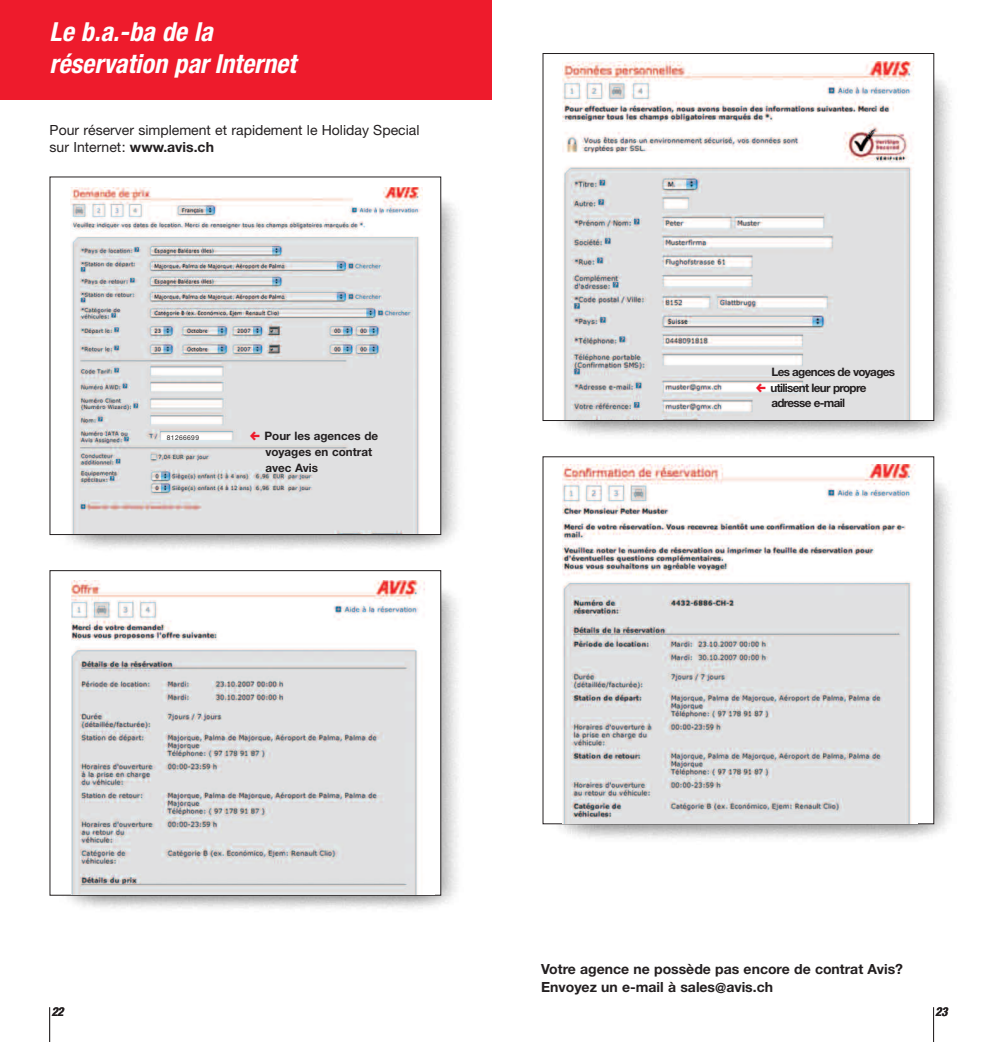
<style>
.page{position:relative;width:983px;height:1042px;background:#fff}
.page>*{position:absolute;margin:0;border:0;box-sizing:border-box;transform-origin:0 0}
.t1{font:italic 700 condensed 26.25px/31.5px "Helvetica Neue LT Pro";color:#fff}
.t2{font:14px/17.5px "Helvetica Neue";color:#231f20}
.t3{font:700 14px/17.5px "Helvetica Neue";color:#231f20}
.t4{font:italic 700 condensed 12.25px "Helvetica Neue LT Pro";color:#231f20}
.t5{font:700 11.72px/15.8px "Helvetica Neue";letter-spacing:-.055em;color:#231f20}
.t6{font:700 11.72px/15.8px "Helvetica Neue";color:#231f20}
.t7{font:6.65px "Helvetica Neue";letter-spacing:.055em;color:#231f20}
.s1{font-weight:700}
</style>
<div class="page">
<img style="left:50px;top:176px;width:409px;height:373px">
<div style="left:50px;top:177px;width:390px;height:357px;background:#fff"></div>
<img style="left:50px;top:570px;width:409px;height:339px">
<div style="left:50px;top:571px;width:390px;height:324px;background:#fff"></div>
<img style="left:71px;top:187px;width:351px;height:347px">
<img style="left:72px;top:581px;width:353px;height:313px">
<img style="left:556px;top:53px;width:396px;height:383px">
<div style="left:543px;top:54px;width:390px;height:366px;background:#fff"></div>
<img style="left:562px;top:62px;width:352px;height:358px">
<img style="left:542px;top:456px;width:410px;height:383px">
<div style="left:543px;top:457px;width:390px;height:367px;background:#fff"></div>
<img style="left:562px;top:465px;width:353px;height:358px">
<hr style="left:933px;top:1007px;width:1px;height:35px;background:#231f20">
<hr style="left:49px;top:1007px;width:1px;height:35px;background:#231f20">
<div style="left:0;top:0;width:491px;height:99px;background:#ee1b2c"></div>
<svg style="left:250px;top:431px;width:9px;height:9px"></svg>
<svg style="left:756px;top:383px;width:9px;height:9px"></svg>
<h1 class="t1" style="left:50px;top:18px;width:248px">Le b.a.-ba de la réservation par Internet</h1>
<p class="t2" style="left:50px;top:122px;width:371px">Pour réserver simplement et rapidement le Holiday Special sur Internet: <span class="s1">www.avis.ch</span></p>
<p class="t7" style="left:167px;top:435px;width:34px">81266699</p>
<p class="t6" style="left:264px;top:429px;width:115px">Pour les agences de voyages en contrat avec Avis</p>
<p class="t5" style="left:770px;top:365px;width:126px">Les agences de voyages utilisent leur propre adresse e-mail</p>
<p class="t3" style="left:541px;top:961px;width:363px">Votre agence ne possède pas encore de contrat Avis?<br>Envoyez un e-mail à sales@avis.ch</p>
<p class="t4" style="left:52px;top:1007px;width:13px">22</p>
<p class="t4" style="left:935px;top:1007px;width:13px">23</p>
</div>
